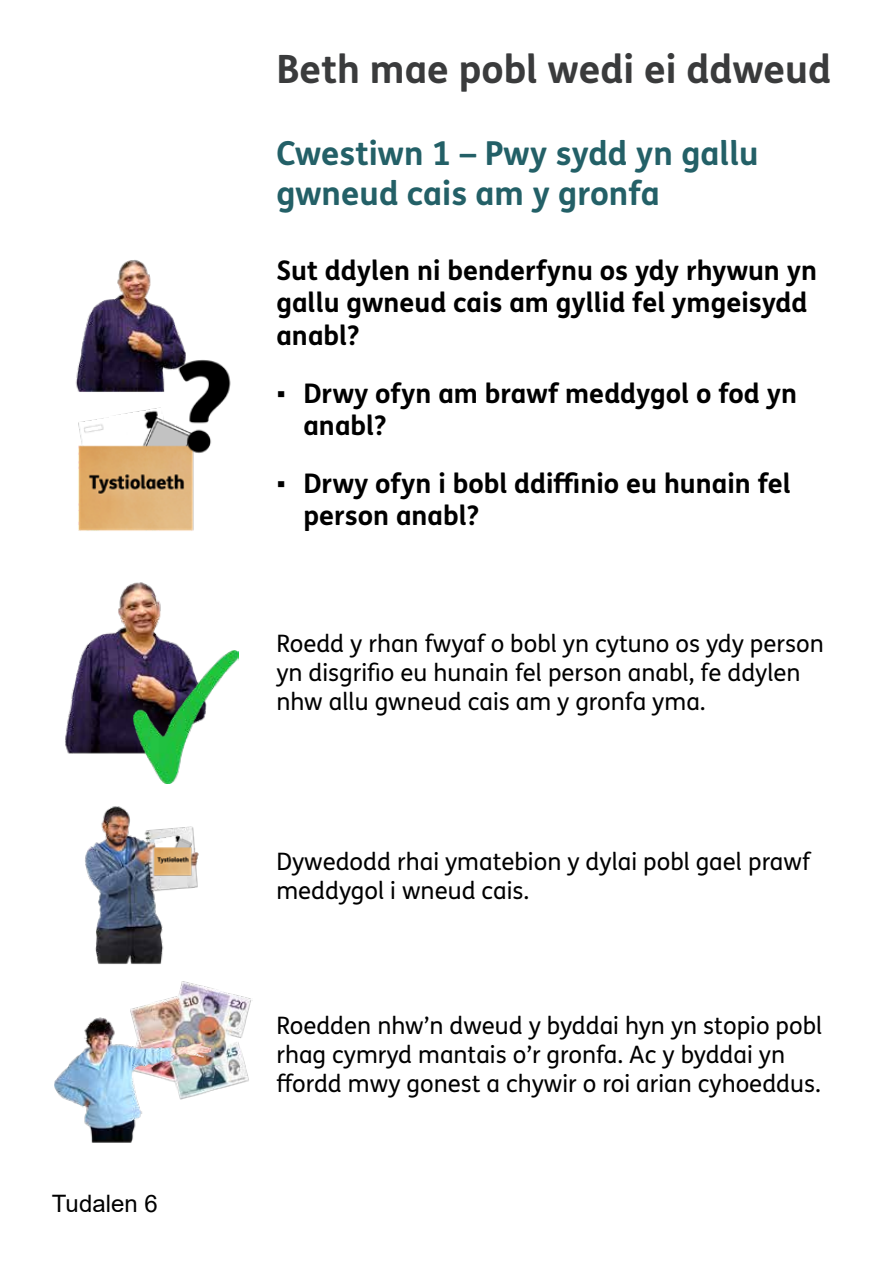
<style>
.page{position:relative;width:893px;height:1263px;background:#fff}
.page>*{position:absolute;margin:0;border:0;box-sizing:border-box;transform-origin:0 0}
.t1{font:700 39px "FS Me Pro";color:#3a3b3c}
.t2{font:700 33px/39.6px "FS Me Pro";color:#236067}
.t3{font:700 27px/32.4px "FS Me Pro";color:#000}
.t4{font:24px/28.8px "FS Me Pro";color:#000}
.t5{font:24px "Arial";color:#000}
.s1{font-family:"Verdana";font-weight:400}
</style>
<div class="page">
<img style="left:75px;top:260px;width:111px;height:132px">
<img style="left:78px;top:407px;width:116px;height:124px">
<img style="left:170px;top:357px;width:61px;height:100px">
<img style="left:65px;top:582px;width:119px;height:172px">
<img style="left:133px;top:651px;width:105px;height:133px">
<img style="left:85px;top:806px;width:114px;height:158px">
<img style="left:150px;top:834px;width:44px;height:43px">
<img style="left:159px;top:981px;width:93px;height:110px">
<img style="left:54px;top:1001px;width:157px;height:142px">
<p class="t5" style="left:52px;top:1187px;width:107px">Tudalen 6</p>
<h1 class="t1" style="left:276px;top:39px;width:556px">Beth mae pobl wedi ei ddweud</h1>
<p class="t2" style="left:276px;top:132px;width:484px">Cwestiwn 1 – Pwy sydd yn gallu gwneud cais am y gronfa</p>
<p class="t3" style="left:276px;top:253px;width:542px">Sut ddylen ni benderfynu os ydy rhywun yn gallu gwneud cais am gyllid fel ymgeisydd anabl?</p>
<p class="t3" style="left:303px;top:375px;width:495px;text-indent:-27px"><span class="s1">▪</span> Drwy ofyn am brawf meddygol o fod yn anabl?</p>
<p class="t3" style="left:303px;top:466px;width:489px;text-indent:-27px"><span class="s1">▪</span> Drwy ofyn i bobl ddif nio eu hunain fel person anabl?</p>
<p class="t4" style="left:276px;top:629px;width:549px">Roedd y rhan fwyaf o bobl yn cytuno os ydy person yn disgrifo eu hunain fel person anabl, fe ddylen nhw allu gwneud cais am y gronfa yma.</p>
<p class="t4" style="left:276px;top:847px;width:537px">Dywedodd rhai ymatebion y dylai pobl gael prawf meddygol i wneud cais.</p>
<p class="t4" style="left:276px;top:1011px;width:547px">Roedden nhw’n dweud y byddai hyn yn stopio pobl rhag cymryd mantais o’r gronfa. Ac y byddai yn fordd mwy gonest a chywir o roi arian cyhoeddus.</p>
</div>
